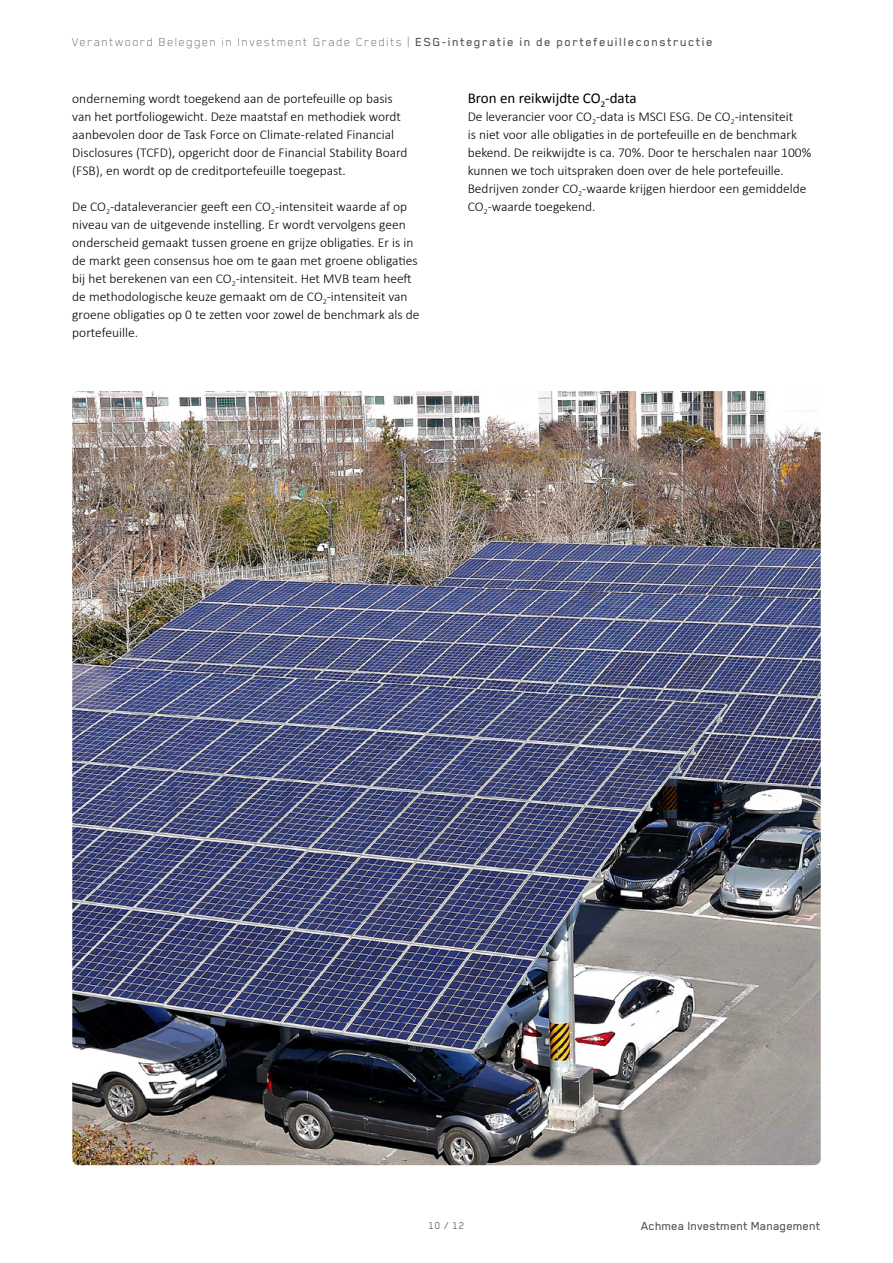
<style>
.page{position:relative;width:893px;height:1263px;background:#fff}
.page>*{position:absolute;margin:0;border:0;box-sizing:border-box;transform-origin:0 0}
.t1{font:15px "Calibri";color:#000}
.t2{font:300 13.5px/18px "Calibri";color:#000}
.t3{font:100 13.5px "Blender Pro";letter-spacing:.1em;color:#575756}
.t4{font:500 13.5px "Blender Pro";color:#575756}
.t5{font:11.25px "Blender Pro";color:#575756}
.s1{font-weight:500}
</style>
<div class="page">
<img style="left:72px;top:391px;width:749px;height:774px">
<p class="t3" style="left:72px;top:35px;width:642px">Verantwoord Beleggen in Investment Grade Credits | <span class="s1">ESG-integratie in de portefeuilleconstructie</span></p>
<p class="t2" style="left:72px;top:89px;width:337px">onderneming wordt toegekend aan de portefeuille op basis van het portfoliogewicht. Deze maatstaf en methodiek wordt aanbevolen door de Task Force on Climate-related Financial Disclosures (TCFD), opgericht door de Financial Stability Board (FSB), en wordt op de creditportefeuille toegepast.</p>
<p class="t2" style="left:72px;top:197px;width:349px">De CO<sub>2</sub>-dataleverancier geeft een CO<sub>2</sub>-intensiteit waarde af op niveau van de uitgevende instelling. Er wordt vervolgens geen onderscheid gemaakt tussen groene en grijze obligaties. Er is in de markt geen consensus hoe om te gaan met groene obligaties bij het berekenen van een CO<sub>2</sub>-intensiteit. Het MVB team heeft de methodologische keuze gemaakt om de CO<sub>2</sub>-intensiteit van groene obligaties op 0 te zetten voor zowel de benchmark als de portefeuille.</p>
<p class="t1" style="left:468px;top:89px;width:170px">Bron en reikwijdte CO<sub>2</sub>-data</p>
<p class="t2" style="left:468px;top:107px;width:345px">De leverancier voor CO<sub>2</sub>-data is MSCI ESG. De CO<sub>2</sub>-intensiteit<br>is niet voor alle obligaties in de portefeuille en de benchmark bekend. De reikwijdte is ca. 70%. Door te herschalen naar 100% kunnen we toch uitspraken doen over de hele portefeuille.<br>Bedrijven zonder CO<sub>2</sub>-waarde krijgen hierdoor een gemiddelde CO<sub>2</sub>-waarde toegekend.</p>
<p class="t5" style="left:428px;top:1219px;width:37px">10 / 12</p>
<p class="t4" style="left:641px;top:1219px;width:181px">Achmea Investment Management</p>
</div>
